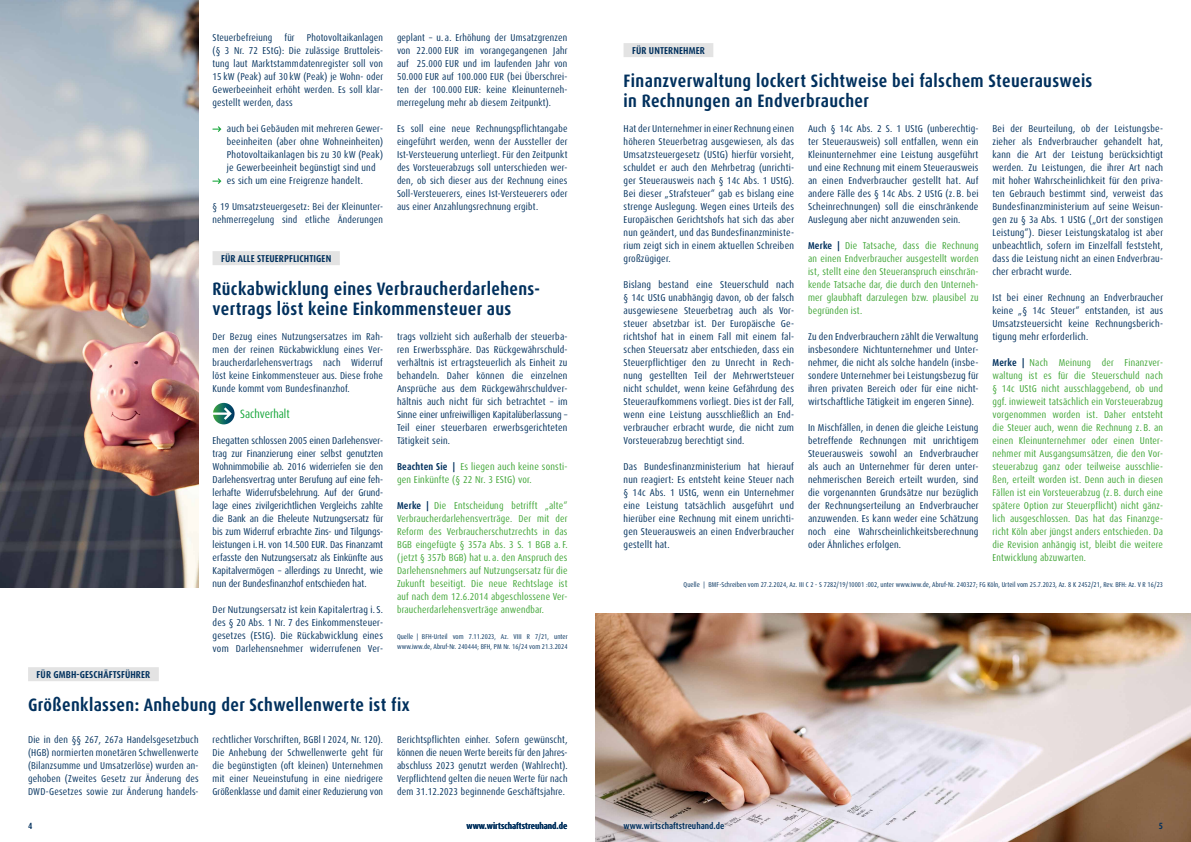
<style>
.page{position:relative;width:1191px;height:842px;background:#fff}
.page>*{position:absolute;margin:0;border:0;box-sizing:border-box;transform-origin:0 0}
.t1{font:700 condensed 18px/20px "Dax Pro";letter-spacing:.02em;color:#00305d}
.t2{font:condensed 12px "Dax Pro";color:#13a538}
.t3{font:condensed 10px/13px "Dax Pro";letter-spacing:.02em;color:#00305d;text-align:justify}
.t4{font:condensed 10px/13px "Dax Pro";letter-spacing:.02em;color:#3fa535;text-align:justify}
.t5{font:700 condensed 10px "Dax Pro";letter-spacing:.01em;color:#00305d}
.t6{font:700 condensed 9px "Dax Pro";color:#00305d}
.t7{font:condensed 7px/10px "Dax Pro";letter-spacing:.01em;color:#00305d}
.s1{font-weight:700;color:#00305d}
</style>
<div class="page">
<img style="left:0;top:0;width:198px;height:587px">
<img style="left:595px;top:613px;width:596px;height:229px">
<div style="left:212px;top:251px;width:128px;height:14px;background:#e3e3e3"></div>
<svg style="left:213px;top:403px;width:21px;height:21px"></svg>
<svg style="left:213px;top:407px;width:19px;height:13px"></svg>
<svg style="left:212px;top:126px;width:9px;height:6px"></svg>
<svg style="left:212px;top:178px;width:9px;height:6px"></svg>
<div style="left:623px;top:43px;width:90px;height:14px;background:#e3e3e3"></div>
<div style="left:28px;top:667px;width:131px;height:14px;background:#e3e3e3"></div>
<p class="t3" style="left:212px;top:31px;width:172px">Steuerbefreiung für Photovoltaikanlagen (§ 3 Nr. 72 EStG): Die zulässige Bruttoleis&shy;tung laut Marktstammdatenregister soll von 15 kW (Peak) auf 30 kW (Peak) je Wohn- oder Gewerbeeinheit erhöht werden. Es soll klar&shy;gestellt werden, dass</p>
<p class="t3" style="left:227px;top:122px;width:158px;text-align:left">auch bei Gebäuden mit mehreren Gewer&shy;beeinheiten (aber ohne Wohneinheiten)<br>Photovoltaikanlagen bis zu 30 kW (Peak) je Gewerbeeinheit begünstigt sind und es sich um eine Freigrenze handelt.</p>
<p class="t3" style="left:212px;top:200px;width:172px">§ 19 Umsatzsteuergesetz: Bei der Kleinunter&shy;nehmerregelung sind etliche Änderungen</p>
<p class="t3" style="left:397px;top:31px;width:172px">geplant – u. a. Erhöhung der Umsatzgrenzen von 22.000 EUR im vorangegangenen Jahr auf 25.000 EUR und im laufenden Jahr von 50.000 EUR auf 100.000 EUR (bei Überschrei&shy;ten der 100.000 EUR: keine Kleinunterneh&shy;merregelung mehr ab diesem Zeitpunkt).</p>
<p class="t3" style="left:397px;top:122px;width:172px">Es soll eine neue Rechnungspflichtangabe eingeführt werden, wenn der Aussteller der Ist-Versteuerung unterliegt. Für den Zeitpunkt des Vorsteuerabzugs soll unterschieden wer&shy;den, ob sich dieser aus der Rechnung eines Soll-Versteuerers, eines Ist-Versteuerers oder aus einer Anzahlungsrechnung ergibt.</p>
<p class="t5" style="left:221px;top:252px;width:112px">FÜR ALLE STEUERPFLICHTIGEN</p>
<h1 class="t1" style="left:212px;top:279px;width:327px">Rückabwicklung eines Verbraucherdarlehens&shy;vertrags löst keine Einkommensteuer aus</h1>
<p class="t3" style="left:213px;top:330px;width:172px">Der Bezug eines Nutzungsersatzes im Rah&shy;men der reinen Rückabwicklung eines Ver&shy;braucherdarlehensvertrags nach Widerruf löst keine Einkommensteuer aus. Diese frohe Kunde kommt vom Bundesfinanzhof.</p>
<p class="t2" style="left:240px;top:406px;width:51px">Sachverhalt</p>
<p class="t3" style="left:213px;top:434px;width:172px">Ehegatten schlossen 2005 einen Darlehensver&shy;trag zur Finanzierung einer selbst genutzten Wohnimmobilie ab. 2016 widerriefen sie den Darlehensvertrag unter Berufung auf eine feh&shy;lerhafte Widerrufsbelehrung. Auf der Grund&shy;lage eines zivilgerichtlichen Vergleichs zahlte die Bank an die Eheleute Nutzungsersatz für bis zum Widerruf erbrachte Zins- und Tilgungs&shy;leistungen i.H. von 14.500 EUR. Das Finanzamt erfasste den Nutzungsersatz als Einkünfte aus Kapitalvermögen – allerdings zu Unrecht, wie nun der Bundesfinanzhof entschieden hat.</p>
<p class="t3" style="left:213px;top:603px;width:172px">Der Nutzungsersatz ist kein Kapitalertrag i. S. des § 20 Abs. 1 Nr. 7 des Einkommensteuer&shy;gesetzes (EStG). Die Rückabwicklung eines vom Darlehensnehmer widerrufenen Ver-</p>
<p class="t3" style="left:397px;top:330px;width:172px">trags vollzieht sich außerhalb der steuerba&shy;ren Erwerbssphäre. Das Rückgewährschuld&shy;verhältnis ist ertragsteuerlich als Einheit zu behandeln. Daher können die einzelnen Ansprüche aus dem Rückgewährschuldver&shy;hältnis auch nicht für sich betrachtet – im Sinne einer unfreiwilligen Kapitalüberlassung – Teil einer steuerbaren erwerbsgerichteten Tätigkeit sein.</p>
<p class="t4" style="left:397px;top:460px;width:172px"><span class="s1">Beachten Sie |</span> Es liegen auch keine sonsti&shy;gen Einkünfte (§ 22 Nr. 3 EStG) vor.</p>
<p class="t4" style="left:397px;top:499px;width:172px"><span class="s1">Merke |</span> Die Entscheidung betrifft „alte“ Verbraucherdarlehensverträge. Der mit der Reform des Verbraucherschutzrechts in das BGB eingefügte § 357a Abs. 3 S. 1 BGB a.F. (jetzt § 357b BGB) hat u. a. den Anspruch des Darlehensnehmers auf Nutzungsersatz für die Zukunft beseitigt. Die neue Rechtslage ist auf nach dem 12.6.2014 abgeschlossene Ver&shy;braucherdarlehensverträge anwendbar.</p>
<p class="t7" style="left:397px;top:632px;width:172px">Quelle | BFH-Urteil vom 7.11.2023, Az. VIII R 7/21, unter www.iww.de, Abruf-Nr. 240444; BFH, PM Nr. 16/24 vom 21.3.2024</p>
<p class="t5" style="left:37px;top:668px;width:115px">FÜR GMBH-GESCHÄFTSFÜHRER</p>
<h1 class="t1" style="left:28px;top:695px;width:383px">Größenklassen: Anhebung der Schwellenwerte ist fix</h1>
<p class="t3" style="left:28px;top:733px;width:172px">Die in den §§ 267, 267a Handelsgesetzbuch (HGB) normierten monetären Schwellenwerte (Bilanzsumme und Umsatzerlöse) wurden an&shy;gehoben (Zweites Gesetz zur Änderung des DWD-Gesetzes sowie zur Änderung handels-</p>
<p class="t3" style="left:212px;top:733px;width:172px">rechtlicher Vorschriften, BGBl I 2024, Nr. 120).<br>Die Anhebung der Schwellenwerte geht für die begünstigten (oft kleinen) Unternehmen mit einer Neueinstufung in eine niedrigere Größenklasse und damit einer Reduzierung von</p>
<p class="t3" style="left:397px;top:733px;width:172px;text-align:left">Berichtspflichten einher. Sofern gewünscht, können die neuen Werte bereits für den Jahres-- abschluss 2023 genutzt werden (Wahlrecht).<br>Verpflichtend gelten die neuen Werte für nach dem 31.12.2023 beginnende Geschäftsjahre.</p>
<p class="t5" style="left:632px;top:44px;width:74px">FÜR UNTERNEHMER</p>
<h1 class="t1" style="left:623px;top:71px;width:470px">Finanzverwaltung lockert Sichtweise bei falschem Steuerausweis in Rechnungen an Endverbraucher</h1>
<p class="t3" style="left:623px;top:122px;width:172px">Hat der Unternehmer in einer Rechnung einen höheren Steuerbetrag ausgewiesen, als das Umsatzsteuergesetz (UStG) hierfür vorsieht, schuldet er auch den Mehrbetrag (unrichti&shy;ger Steuerausweis nach § 14c Abs. 1 UStG).<br>Bei dieser „Strafsteuer“ gab es bislang eine strenge Auslegung. Wegen eines Urteils des Europäischen Gerichtshofs hat sich das aber nun geändert, und das Bundesfinanzministe&shy;rium zeigt sich in einem aktuellen Schreiben großzügiger.</p>
<p class="t3" style="left:623px;top:278px;width:172px">Bislang bestand eine Steuerschuld nach § 14c UStG unabhängig davon, ob der falsch ausgewiesene Steuerbetrag auch als Vor&shy;steuer absetzbar ist. Der Europäische Ge&shy;richtshof hat in einem Fall mit einem fal&shy;schen Steuersatz aber entschieden, dass ein Steuerpflichtiger den zu Unrecht in Rech&shy;nung gestellten Teil der Mehrwertsteuer nicht schuldet, wenn keine Gefährdung des Steueraufkommens vorliegt. Dies ist der Fall, wenn eine Leistung ausschließlich an End&shy;verbraucher erbracht wurde, die nicht zum Vorsteuerabzug berechtigt sind.</p>
<p class="t3" style="left:623px;top:460px;width:172px">Das Bundesfinanzministerium hat hierauf nun reagiert: Es entsteht keine Steuer nach § 14c Abs. 1 UStG, wenn ein Unternehmer eine Leistung tatsächlich ausgeführt und hierüber eine Rechnung mit einem unrichti&shy;gen Steuerausweis an einen Endverbraucher gestellt hat.</p>
<p class="t3" style="left:808px;top:122px;width:172px">Auch § 14c Abs. 2 S. 1 UStG (unberechtig&shy;ter Steuerausweis) soll entfallen, wenn ein Kleinunternehmer eine Leistung ausgeführt und eine Rechnung mit einem Steuerausweis an einen Endverbraucher gestellt hat. Auf andere Fälle des § 14c Abs. 2 UStG (z. B. bei Scheinrechnungen) soll die einschränkende Auslegung aber nicht anzuwenden sein.</p>
<p class="t4" style="left:808px;top:239px;width:172px"><span class="s1">Merke |</span> Die Tatsache, dass die Rechnung an einen Endverbraucher ausgestellt worden ist, stellt eine den Steueranspruch einschrän&shy;kende Tatsache dar, die durch den Unterneh&shy;mer glaubhaft darzulegen bzw. plausibel zu begründen ist.</p>
<p class="t3" style="left:808px;top:330px;width:172px">Zu den Endverbrauchern zählt die Verwaltung insbesondere Nichtunternehmer und Unter&shy;nehmer, die nicht als solche handeln (insbe&shy;sondere Unternehmer bei Leistungsbezug für ihren privaten Bereich oder für eine nicht&shy;wirtschaftliche Tätigkeit im engeren Sinne).</p>
<p class="t3" style="left:808px;top:421px;width:172px">In Mischfällen, in denen die gleiche Leistung betreffende Rechnungen mit unrichtigem Steuerausweis sowohl an Endverbraucher als auch an Unternehmer für deren unter&shy;nehmerischen Bereich erteilt wurden, sind die vorgenannten Grundsätze nur bezüglich der Rechnungserteilung an Endverbraucher anzuwenden. Es kann weder eine Schätzung noch eine Wahrscheinlichkeitsberechnung oder Ähnliches erfolgen.</p>
<p class="t3" style="left:992px;top:122px;width:172px">Bei der Beurteilung, ob der Leistungsbe&shy;zieher als Endverbraucher gehandelt hat, kann die Art der Leistung berücksichtigt werden. Zu Leistungen, die ihrer Art nach mit hoher Wahrscheinlichkeit für den priva&shy;ten Gebrauch bestimmt sind, verweist das Bundesfinanzministerium auf seine Weisun&shy;gen zu § 3a Abs. 1 UStG („Ort der sonstigen Leistung“). Dieser Leistungskatalog ist aber unbeachtlich, sofern im Einzelfall feststeht, dass die Leistung nicht an einen Endverbrau&shy;cher erbracht wurde.</p>
<p class="t3" style="left:992px;top:291px;width:172px">Ist bei einer Rechnung an Endverbraucher keine „§ 14c Steuer“ entstanden, ist aus Umsatzsteuersicht keine Rechnungsberich&shy;tigung mehr erforderlich.</p>
<p class="t4" style="left:992px;top:356px;width:172px"><span class="s1">Merke |</span> Nach Meinung der Finanzver&shy;waltung ist es für die Steuerschuld nach § 14c UStG nicht ausschlaggebend, ob und ggf. inwieweit tatsächlich ein Vorsteuerabzug vorgenommen worden ist. Daher entsteht die Steuer auch, wenn die Rechnung z. B. an einen Kleinunternehmer oder einen Unter&shy;nehmer mit Ausgangsumsätzen, die den Vor&shy;steuerabzug ganz oder teilweise ausschlie&shy;ßen, erteilt worden ist. Denn auch in diesen Fällen ist ein Vorsteuerabzug (z. B. durch eine spätere Option zur Steuerpflicht) nicht gänz&shy;lich ausgeschlossen. Das hat das Finanzge&shy;richt Köln aber jüngst anders entschieden. Da die Revision anhängig ist, bleibt die weitere Entwicklung abzuwarten.</p>
<p class="t7" style="left:683px;top:580px;width:481px">Quelle | BMF-Schreiben vom 27.2.2024, Az. III C 2 - S 7282/19/10001 :002, unter www.iww.de, Abruf-Nr. 240327; FG Köln, Urteil vom 25.7.2023, Az. 8 K 2452/21, Rev. BFH: Az. V R 16/23</p>
<p class="t6" style="left:28px;top:820px;width:6px">4</p>
<p class="t6" style="left:623px;top:820px;width:102px">www.wirtschaftstreuhand.de</p>
<p class="t6" style="left:1158px;top:820px;width:6px">5</p>
<p class="t6" style="left:466px;top:820px;width:102px">www.wirtschaftstreuhand.de</p>
</div>
